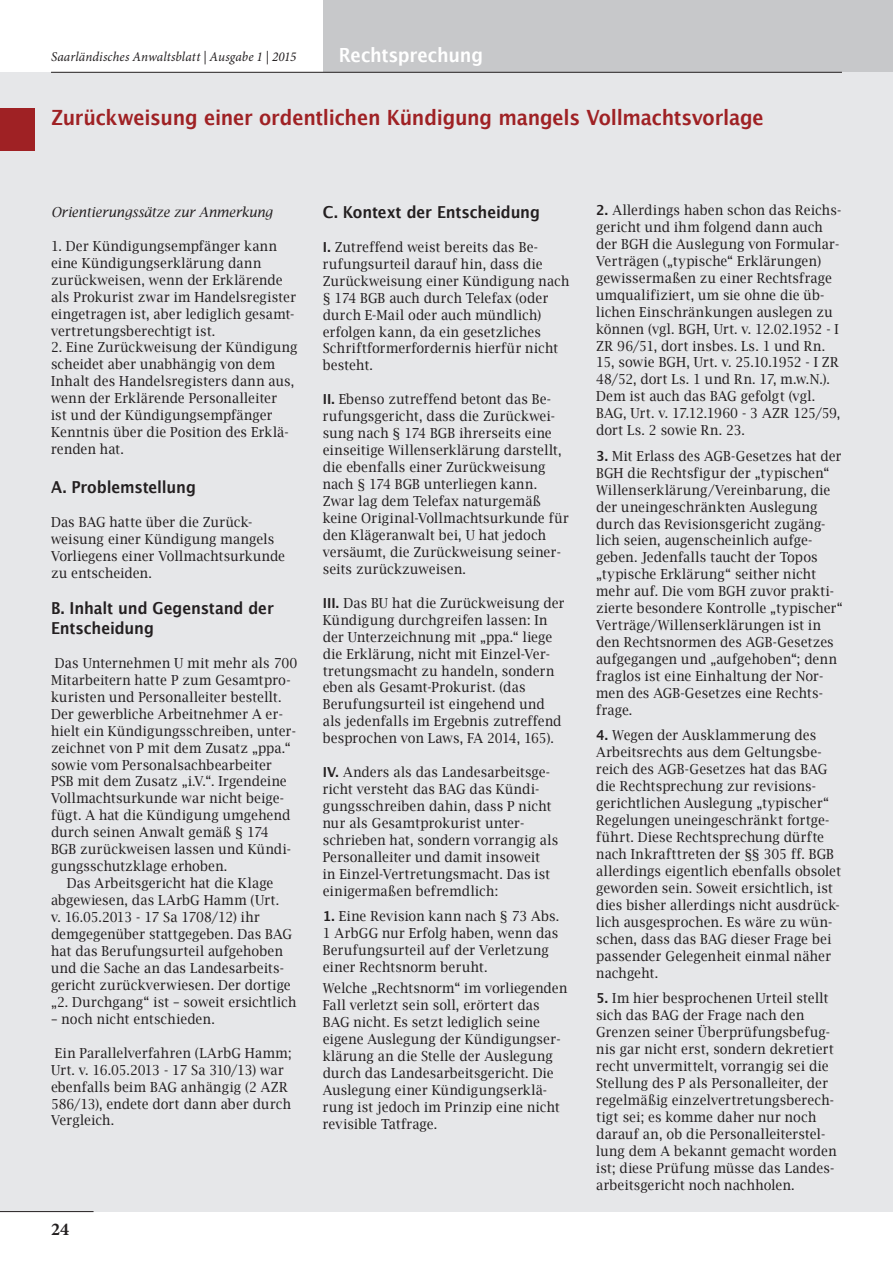
<style>
.page{position:relative;width:893px;height:1263px;background:#fff}
.page>*{position:absolute;margin:0;border:0;box-sizing:border-box;transform-origin:0 0}
.t1{font:700 21px "Lucida Grande";letter-spacing:-.015em;color:#9f2124;scale:.91 1}
.t2{font:700 19.5px "Lucida Grande";letter-spacing:-.015em;color:#fff;scale:.91 1}
.t3{font:700 18px "Minion Pro";color:#231f20}
.t4{font:700 16.5px/19.5px "Lucida Grande";letter-spacing:-.01em;color:#231f20;scale:.91 1}
.t5{font:13.8px/17px "Lucida Bright";letter-spacing:.015em;color:#231f20;scale:.94 1}
.t6{font:italic 13.8px "Lucida Bright";letter-spacing:-.005em;color:#231f20;scale:.94 1}
.t7{font:13.8px "Lucida Bright";letter-spacing:-.02em;color:#231f20;scale:.94 1}
.t8{font:italic 13.5px "Minion Pro";letter-spacing:.01em;color:#231f20}
.s1{font-family:"Lucida Grande";font-weight:700}
</style>
<div class="page">
<div style="left:323px;top:0;width:570px;height:72px;background:#c7c8ca"></div>
<div style="left:0;top:72px;width:893px;height:1140px;background:#e6e7e9"></div>
<hr style="left:0;top:1211px;width:94px;height:1px;background:#231f20">
<hr style="left:51px;top:72px;width:791px;height:1px;background:#231f20">
<div style="left:0;top:108px;width:34px;height:43px;background:#9f2124"></div>
<p class="t8" style="left:51px;top:48px;width:247px">Saarländisches Anwaltsblatt | Ausgabe 1 | 2015</p>
<h2 class="t2" style="left:339px;top:39px;width:160px">Rechtsprechung</h2>
<h1 class="t1" style="left:51px;top:100px;width:785px">Zurückweisung einer ordentlichen Kündigung mangels Vollmachtsvorlage</h1>
<p class="t6" style="left:51px;top:204px;width:237px">Orientierungssätze zur Anmerkung</p>
<p class="t5" style="left:51px;top:237px;width:262px">1. Der Kündigungsempfänger kann eine Kündigungserklärung dann zurückweisen, wenn der Erklärende als Prokurist zwar im Handelsregister eingetragen ist, aber lediglich gesamt&shy;vertretungsberechtigt ist.</p>
<p class="t5" style="left:51px;top:339px;width:264px">2. Eine Zurückweisung der Kündigung scheidet aber unabhängig von dem<br>Inhalt des Handelsregisters dann aus, wenn der Erklärende Personalleiter<br>ist und der Kündigungsempfänger<br>Kenntnis über die Position des Erklä&shy;renden hat.</p>
<p class="t4" style="left:51px;top:477px;width:161px">A. Problemstellung</p>
<p class="t5" style="left:51px;top:514px;width:251px">Das BAG hatte über die Zurück&shy;weisung einer Kündigung mangels<br>Vorliegens einer Vollmachtsurkunde zu entscheiden.</p>
<p class="t4" style="left:51px;top:599px;width:246px">B. Inhalt und Gegenstand der<br>Entscheidung</p>
<p class="t5" style="left:55px;top:654px;width:259px">Das Unternehmen U mit mehr als 700</p>
<p class="t5" style="left:51px;top:671px;width:256px">Mitarbeitern hatte P zum Gesamtpro-</p>
<p class="t5" style="left:51px;top:688px;width:247px">kuristen und Personalleiter bestellt.</p>
<p class="t5" style="left:51px;top:705px;width:248px">Der gewerbliche Arbeitnehmer A er-</p>
<p class="t5" style="left:51px;top:722px;width:262px">hielt ein Kündigungsschreiben, unter-</p>
<p class="t5" style="left:51px;top:739px;width:256px">zeichnet von P mit dem Zusatz „ppa.“</p>
<p class="t5" style="left:51px;top:756px;width:237px">sowie vom Personalsachbearbeiter</p>
<p class="t5" style="left:51px;top:773px;width:252px">PSB mit dem Zusatz „i.V.“. Irgendeine</p>
<p class="t5" style="left:51px;top:790px;width:250px">Vollmachtsurkunde war nicht beige-</p>
<p class="t5" style="left:51px;top:807px;width:256px">fügt. A hat die Kündigung umgehend</p>
<p class="t5" style="left:51px;top:824px;width:233px">durch seinen Anwalt gemäß § 174</p>
<p class="t5" style="left:51px;top:841px;width:257px">BGB zurückweisen lassen und Kündi-</p>
<p class="t5" style="left:51px;top:858px;width:189px">gungsschutzklage erhoben.</p>
<p class="t5" style="left:67px;top:875px;width:221px">Das Arbeitsgericht hat die Klage</p>
<p class="t5" style="left:51px;top:892px;width:244px">abgewiesen, das LArbG Hamm (Urt.</p>
<p class="t7" style="left:51px;top:909px;width:224px">v. 16.05.2013 - 17 Sa 1708/12) ihr</p>
<p class="t5" style="left:51px;top:925px;width:258px">demgegenüber stattgegeben. Das BAG</p>
<p class="t5" style="left:51px;top:942px;width:248px">hat das Berufungsurteil aufgehoben</p>
<p class="t5" style="left:51px;top:959px;width:249px">und die Sache an das Landesarbeits-</p>
<p class="t5" style="left:51px;top:976px;width:257px">gericht zurückverwiesen. Der dortige</p>
<p class="t5" style="left:51px;top:993px;width:262px">„2. Durchgang“ ist – soweit ersichtlich</p>
<p class="t5" style="left:51px;top:1010px;width:176px">– noch nicht entschieden.</p>
<p class="t5" style="left:51px;top:1044px;width:257px">Ein Parallelverfahren (LArbG Hamm;<br>Urt. v. 16.05.2013 - 17 Sa 310/13) war ebenfalls beim BAG anhängig (2 AZR<br>586/13), endete dort dann aber durch<br>Vergleich.</p>
<p class="t4" style="left:323px;top:202px;width:240px">C. Kontext der Entscheidung</p>
<p class="t5" style="left:323px;top:238px;width:264px"><span class="s1">I.</span> Zutreffend weist bereits das Be&shy;rufungsurteil darauf hin, dass die<br>Zurückweisung einer Kündigung nach § 174 BGB auch durch Telefax (oder durch E-Mail oder auch mündlich) erfolgen kann, da ein gesetzliches<br>Schriftformerfordernis hierfür nicht besteht.</p>
<p class="t5" style="left:323px;top:391px;width:263px"><span class="s1">II.</span> Ebenso zutreffend betont das Be&shy;rufungsgericht, dass die Zurückwei&shy;sung nach § 174 BGB ihrerseits eine einseitige Willenserklärung darstellt, die ebenfalls einer Zurückweisung nach § 174 BGB unterliegen kann.<br>Zwar lag dem Telefax naturgemäß keine Original-Vollmachtsurkunde für den Klägeranwalt bei, U hat jedoch versäumt, die Zurückweisung seiner&shy;seits zurückzuweisen.</p>
<p class="t5" style="left:323px;top:594px;width:259px"><span class="s1">III.</span> Das BU hat die Zurückweisung der Kündigung durchgreifen lassen: In der Unterzeichnung mit „ppa.“ liege die Erklärung, nicht mit Einzel-Ver&shy;tretungsmacht zu handeln, sondern eben als Gesamt-Prokurist. (das Berufungsurteil ist eingehend und als jedenfalls im Ergebnis zutreffend besprochen von Laws, FA 2014, 165).</p>
<p class="t5" style="left:323px;top:764px;width:252px"><span class="s1">IV.</span> Anders als das Landesarbeitsge&shy;richt versteht das BAG das Kündi&shy;gungsschreiben dahin, dass P nicht nur als Gesamtprokurist unter&shy;schrieben hat, sondern vorrangig als Personalleiter und damit insoweit<br>in Einzel-Vertretungsmacht. Das ist einigermaßen befremdlich:</p>
<p class="t5" style="left:323px;top:908px;width:253px"><span class="s1">1.</span> Eine Revision kann nach § 73 Abs.<br>1 ArbGG nur Erfolg haben, wenn das<br>Berufungsurteil auf der Verletzung einer Rechtsnorm beruht.</p>
<p class="t5" style="left:323px;top:980px;width:262px">Welche „Rechtsnorm“ im vorliegenden Fall verletzt sein soll, erörtert das BAG nicht. Es setzt lediglich seine eigene Auslegung der Kündigungser&shy;klärung an die Stelle der Auslegung durch das Landesarbeitsgericht. Die Auslegung einer Kündigungserklä&shy;rung ist jedoch im Prinzip eine nicht revisible Tatfrage.</p>
<h3 class="t3" style="left:51px;top:1219px;width:19px">24</h3>
<p class="t5" style="left:596px;top:201px;width:262px"><span class="s1">2.</span> Allerdings haben schon das Reichs&shy;gericht und ihm folgend dann auch der BGH die Auslegung von Formular-Verträgen („typische“ Erklärungen) gewissermaßen zu einer Rechtsfrage umqualifiziert, um sie ohne die üb&shy;lichen Einschränkungen auslegen zu können (vgl. BGH, Urt. v. 12.02.1952 - I ZR 96/51, dort insbes. Ls. 1 und Rn.<br>15, sowie BGH, Urt. v. 25.10.1952 - I ZR 48/52, dort Ls. 1 und Rn. 17, m.w.N.).<br>Dem ist auch das BAG gefolgt (vgl.<br>BAG, Urt. v. 17.12.1960 - 3 AZR 125/59, dort Ls. 2 sowie Rn. 23.</p>
<p class="t5" style="left:596px;top:447px;width:264px"><span class="s1">3.</span> Mit Erlass des AGB-Gesetzes hat der BGH die Rechtsfigur der „typischen“ Willenserklärung/Vereinbarung, die der uneingeschränkten Auslegung durch das Revisionsgericht zugäng&shy;lich seien, augenscheinlich aufge&shy;geben. Jedenfalls taucht der Topos „typische Erklärung“ seither nicht mehr auf. Die vom BGH zuvor prakti&shy;zierte besondere Kontrolle „typischer“ Verträge/Willenserklärungen ist in den Rechtsnormen des AGB-Gesetzes aufgegangen und „aufgehoben“; denn fraglos ist eine Einhaltung der Nor&shy;men des AGB-Gesetzes eine Rechts&shy;frage.</p>
<p class="t5" style="left:596px;top:727px;width:262px"><span class="s1">4.</span> Wegen der Ausklammerung des Arbeitsrechts aus dem Geltungsbe&shy;reich des AGB-Gesetzes hat das BAG die Rechtsprechung zur revisions&shy;gerichtlichen Auslegung „typischer“ Regelungen uneingeschränkt fortge&shy;führt. Diese Rechtsprechung dürfte nach Inkrafttreten der §§ 305 ff. BGB allerdings eigentlich ebenfalls obsolet geworden sein. Soweit ersichtlich, ist dies bisher allerdings nicht ausdrück&shy;lich ausgesprochen. Es wäre zu wün&shy;schen, dass das BAG dieser Frage bei passender Gelegenheit einmal näher nachgeht.</p>
<p class="t5" style="left:596px;top:990px;width:257px"><span class="s1">5.</span> Im hier besprochenen Urteil stellt sich das BAG der Frage nach den Grenzen seiner Überprüfungsbefug&shy;nis gar nicht erst, sondern dekretiert recht unvermittelt, vorrangig sei die Stellung des P als Personalleiter, der regelmäßig einzelvertretungsberech&shy;tigt sei; es komme daher nur noch darauf an, ob die Personalleiterstel&shy;lung dem A bekannt gemacht worden ist; diese Prüfung müsse das Landes&shy;arbeitsgericht noch nachholen.</p>
</div>
